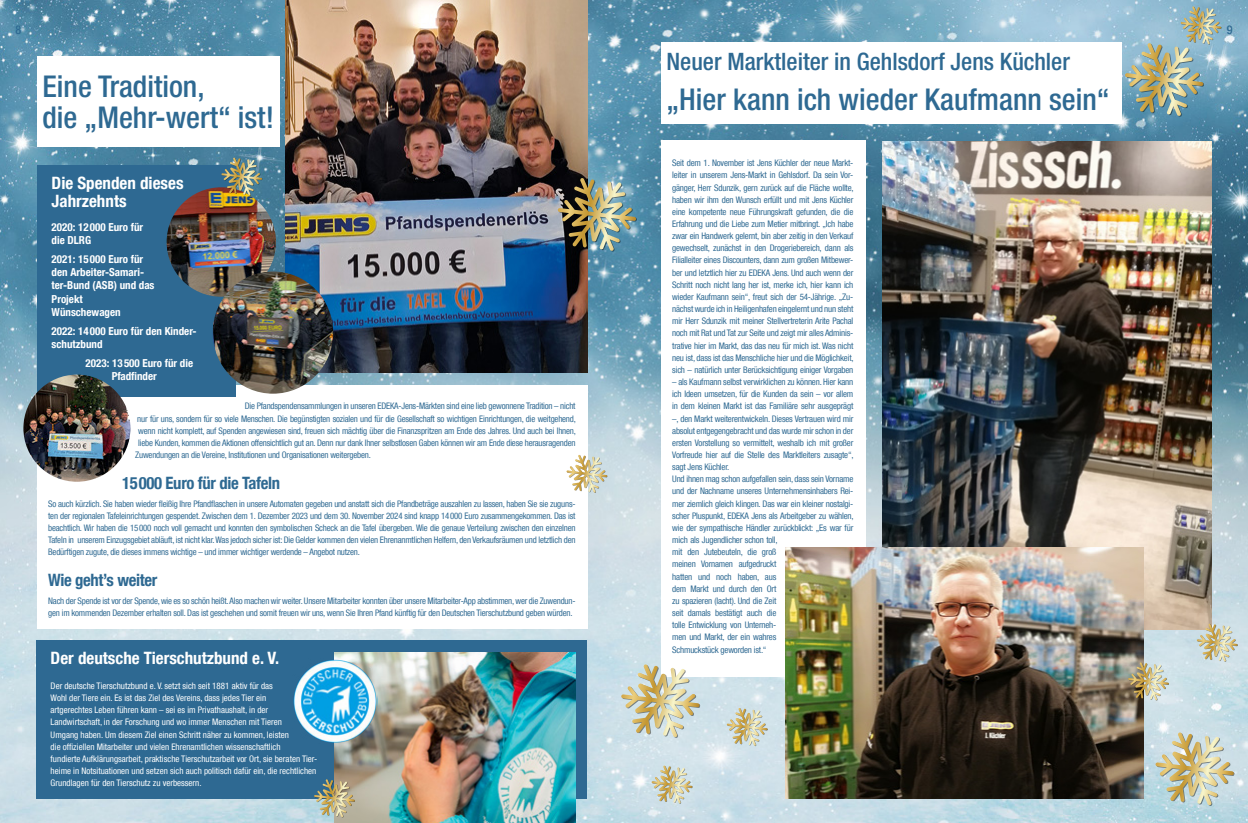
<style>
.page{position:relative;width:1248px;height:823px;background:#fff}
.page>*{position:absolute;margin:0;border:0;box-sizing:border-box;transform-origin:0 0}
.t1{font:500 condensed 30px/31px "Helvetica Neue LT Com";color:#2e6992}
.t2{font:500 condensed 24px "Helvetica Neue LT Com";color:#2e6992}
.t3{font:700 condensed 17px/18px "Helvetica Neue LT Com";color:#fff}
.t4{font:700 condensed 17px "Helvetica Neue LT Com";letter-spacing:-.02em;color:#2e6992}
.t5{font:500 condensed 12px "Helvetica Neue LT Com";color:#2e6992}
.t6{font:700 condensed 11px/13.2px "Helvetica Neue LT Com";color:#fff}
.t7{font:condensed 9px/12.1px "Helvetica Neue LT Com";letter-spacing:-.02em;color:#2e6992;text-align:justify}
.t8{font:condensed 9px/12.1px "Helvetica Neue LT Com";color:#fff}
</style>
<div class="page">
<img style="left:0;top:0;width:1247px;height:822px">
<div style="left:37px;top:385px;width:550px;height:243px;background:#fff"></div>
<div style="left:37px;top:165px;width:199px;height:232px;background:#2e6992"></div>
<img style="left:167px;top:187px;width:109px;height:109px;border-radius:55px">
<div style="left:36px;top:640px;width:551px;height:158px;background:#2e6992"></div>
<img style="left:23px;top:374px;width:107px;height:107px;border-radius:54px">
<img style="left:285px;top:0;width:303px;height:372px">
<div style="left:661px;top:140px;width:204px;height:536px;background:#fff"></div>
<div style="left:660px;top:42px;width:461px;height:38px;background:#fff"></div>
<div style="left:660px;top:75px;width:461px;height:49px;background:#fff"></div>
<img style="left:882px;top:142px;width:328px;height:487px">
<img style="left:785px;top:547px;width:358px;height:251px">
<svg style="left:621px;top:664px;width:79px;height:73px;background:#d1d2bb"></svg>
<svg style="left:1155px;top:732px;width:79px;height:73px;background:#c9cdb7"></svg>
<img style="left:557px;top:178px;width:80px;height:74px">
<svg style="left:726px;top:707px;width:42px;height:38px;background:#cfd0ba"></svg>
<svg style="left:651px;top:765px;width:41px;height:38px;background:#cecfb8"></svg>
<svg style="left:1127px;top:662px;width:42px;height:38px;background:#b9b397"></svg>
<svg style="left:1196px;top:623px;width:41px;height:38px;background:#cdcbb3"></svg>
<svg style="left:566px;top:454px;width:41px;height:39px"></svg>
<img style="left:1124px;top:6px;width:97px;height:111px">
<svg style="left:221px;top:157px;width:42px;height:39px;background:#82907d"></svg>
<img style="left:334px;top:652px;width:241px;height:170px">
<img style="left:293px;top:658px;width:84px;height:85px">
<img style="left:213px;top:271px;width:120px;height:122px">
<div style="left:37px;top:57px;width:243px;height:90px;background:#fff"></div>
<svg style="left:314px;top:778px;width:41px;height:39px;background:#a6a78d"></svg>
<h3 class="t5" style="left:16px;top:23px;width:7px">8</h3>
<h3 class="t5" style="left:1226px;top:23px;width:7px">9</h3>
<h1 class="t1" style="left:43px;top:71px;width:233px">Eine Tradition,<br>die „Mehr-wert“ ist!</h1>
<h3 class="t3" style="left:52px;top:174px;width:133px">Die Spenden dieses<br>Jahrzehnts</h3>
<p class="t6" style="left:52px;top:220px;width:93px">2020: 12 000 Euro für die DLRG</p>
<p class="t6" style="left:52px;top:252px;width:104px">2021: 15 000 Euro für den Arbeiter-Samari&shy;ter-Bund (ASB) und das<br>Projekt<br>Wünschewagen</p>
<p class="t6" style="left:52px;top:324px;width:146px">2022: 14 000 Euro für den Kinder&shy;schutzbund</p>
<p class="t6" style="left:112px;top:356px;width:83px;text-indent:-26px">2023: 13 500 Euro für die<br>Pfadfinder</p>
<p class="t7" style="left:245px;top:400px;width:332px">Die Pfandspendensammlungen in unseren EDEKA-Jens-Märkten sind eine lieb gewonnene Tradition – nicht</p>
<p class="t7" style="left:137px;top:412px;width:440px">nur für uns, sondern für so viele Menschen. Die begünstigten sozialen und für die Gesellschaft so wichtigen Einrichtungen, die weitgehend,</p>
<p class="t7" style="left:138px;top:424px;width:439px">wenn nicht komplett, auf Spenden angewiesen sind, freuen sich mächtig über die Finanzspritzen am Ende des Jahres. Und auch bei Ihnen,</p>
<p class="t7" style="left:138px;top:436px;width:439px">liebe Kunden, kommen die Aktionen offensichtlich gut an. Denn nur dank Ihner selbstlosen Gaben können wir am Ende diese herausragenden</p>
<p class="t7" style="left:135px;top:448px;width:237px">Zuwendungen an die Vereine, Institutionen und Organisationen weitergeben.</p>
<h3 class="t4" style="left:122px;top:472px;width:159px">15000 Euro für die Tafeln</h3>
<p class="t7" style="left:48px;top:497px;width:529px">So auch kürzlich. Sie haben wieder fleißig Ihre Pfandflaschen in unsere Automaten gegeben und anstatt sich die Pfandbeträge auszahlen zu lassen, haben Sie sie zuguns&shy;ten der regionalen Tafeleinrichtungen gespendet. Zwischen dem 1. Dezember 2023 und dem 30. November 2024 sind knapp 14000 Euro zusammengekommen. Das ist beachtlich. Wir haben die 15000 noch voll gemacht und konnten den symbolischen Scheck an die Tafel übergeben. Wie die genaue Verteilung zwischen den einzelnen Tafeln in unserem Einzugsgebiet abläuft, ist nicht klar. Was jedoch sicher ist: Die Gelder kommen den vielen Ehrenanmtlichen Helfern, den Verkaufsräumen und letztlich den Bedürftigen zugute, die dieses immens wichtige – und immer wichtiger werdende – Angebot nutzen.</p>
<h3 class="t4" style="left:48px;top:570px;width:111px">Wie geht’s weiter</h3>
<p class="t7" style="left:48px;top:594px;width:529px">Nach der Spende ist vor der Spende, wie es so schön heißt. Also machen wir weiter. Unsere Mitarbeiter konnten über unsere Mitarbeiter-App abstimmen, wer die Zuwendun&shy;gen im kommenden Dezember erhalten soll. Das ist geschehen und somit freuen wir uns, wenn Sie Ihren Pfand künftig für den Deutschen Tierschutzbund geben würden.</p>
<h3 class="t3" style="left:51px;top:648px;width:230px">Der deutsche Tierschutzbund e. V.</h3>
<p class="t8" style="left:51px;top:679px;width:268px">Der deutsche Tierschutzbund e. V. setzt sich seit 1881 aktiv für das<br>Wohl der Tiere ein. Es ist das Ziel des Vereins, dass jedes Tier ein<br>artgerechtes Leben führen kann – sei es im Privathaushalt, in der Landwirtschaft, in der Forschung und wo immer Menschen mit Tieren<br>Umgang haben. Um diesem Ziel einen Schritt näher zu kommen, leisten<br>die offiziellen Mitarbeiter und vielen Ehrenamtlichen wissenschaftlich<br>fundierte Aufklärungsarbeit, praktische Tierschutzarbeit vor Ort, sie beraten Tier&shy;heime in Notsituationen und setzen sich auch politisch dafür ein, die rechtlichen Grundlagen für den Tierschutz zu verbessern.</p>
<h2 class="t2" style="left:666px;top:47px;width:405px">Neuer Marktleiter in Gehlsdorf Jens Küchler</h2>
<h1 class="t1" style="left:666px;top:84px;width:444px">„Hier kann ich wieder Kaufmann sein“</h1>
<p class="t7" style="left:672px;top:157px;width:183px">Seit dem 1. November ist Jens Küchler der neue Markt&shy;leiter in unserem Jens-Markt in Gehlsdorf. Da sein Vor&shy;gänger, Herr Sdunzik, gern zurück auf die Fläche wollte, haben wir ihm den Wunsch erfüllt und mit Jens Küchler eine kompetente neue Führungskraft gefunden, die die Erfahrung und die Liebe zum Metier mitbringt. „Ich habe zwar ein Handwerk gelernt, bin aber zeitig in den Verkauf gewechselt, zunächst in den Drogeriebereich, dann als Filialleiter eines Discounters, dann zum großen Mitbewer&shy;ber und letztlich hier zu EDEKA Jens. Und auch wenn der Schritt noch nicht lang her ist, merke ich, hier kann ich wieder Kaufmann sein“, freut sich der 54-Jährige. „Zu&shy;nächst wurde ich in Heiligenhafen eingelernt und nun steht mir Herr Sdunzik mit meiner Stellvertreterin Arite Pachal noch mit Rat und Tat zur Seite und zeigt mir alles Adminis&shy;trative hier im Markt, das das neu für mich ist. Was nicht neu ist, dass ist das Menschliche hier und die Möglichkeit, sich – natürlich unter Berücksichtigung einiger Vorgaben</p>
<p class="t7" style="left:672px;top:375px;width:183px;text-align:left">– als Kaufmann selbst verwirklichen zu können. Hier kann ich Ideen umsetzen, für die Kunden da sein – vor allem in dem kleinen Markt ist das Familiäre sehr ausgeprägt –, den Markt weiterentwickeln. Dieses Vertrauen wird mir absolut entgegengebracht und das wurde mir schon in der ersten Vorstellung so vermittelt, weshalb ich mit großer Vorfreude hier auf die Stelle des Marktleiters zusagte“, sagt Jens Küchler.<br>Und ihnen mag schon aufgefallen sein, dass sein Vorname und der Nachname unseres Unternehmensinhabers Rei&shy;mer ziemlich gleich klingen. Das war ein kleiner nostalgi&shy;scher Pluspunkt, EDEKA Jens als Arbeitgeber zu wählen, wie der sympathische Händler zurückblickt: „Es war für mich als Jugendlicher schon toll,<br>mit den Jutebeuteln, die groß<br>meinen Vornamen aufgedruckt<br>hatten und noch haben, aus<br>dem Markt und durch den Ort<br>zu spazieren (lacht). Und die Zeit<br>seit damals bestätigt auch die<br>tolle Entwicklung von Unterneh-<br>men und Markt, der ein wahres<br>Schmuckstück geworden ist.“</p>
</div>
